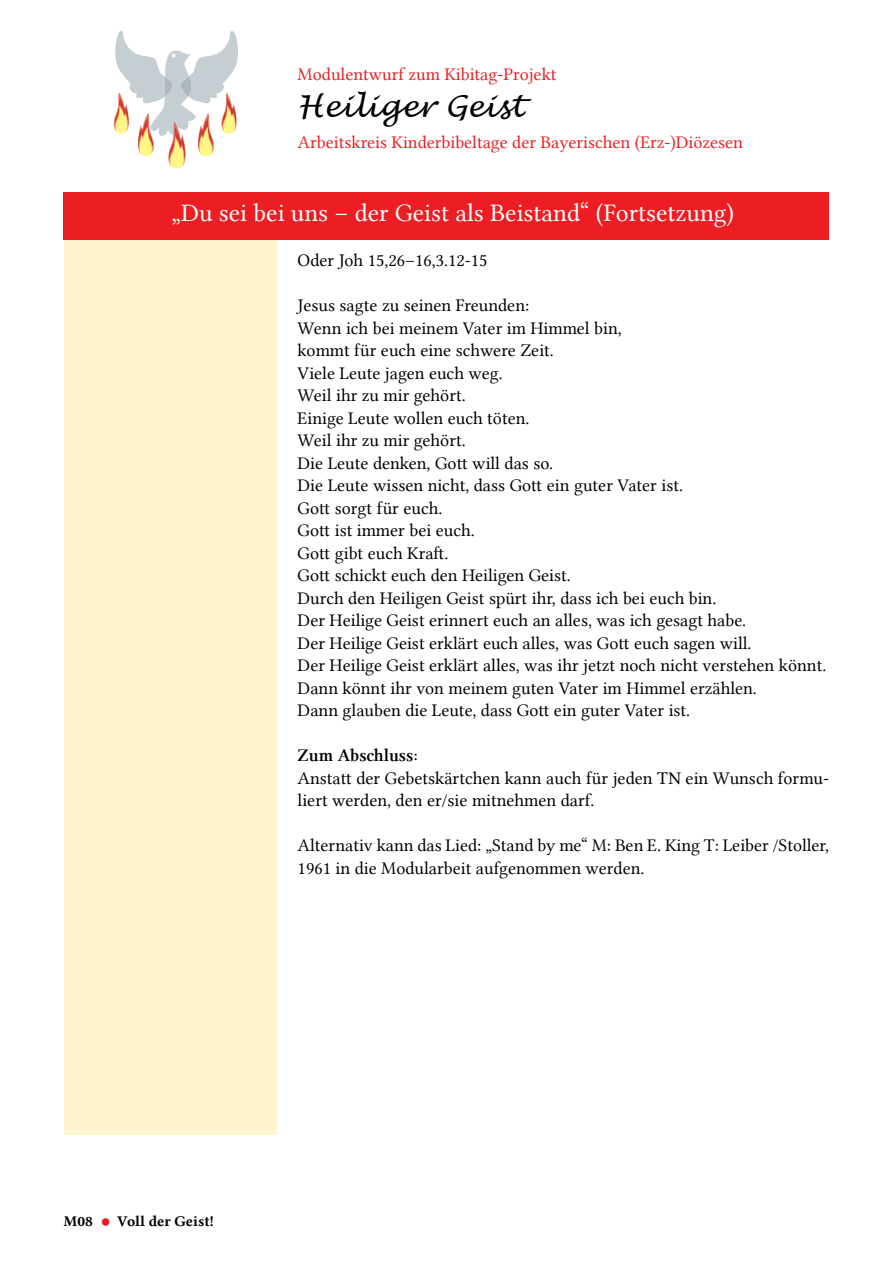
<style>
.page{position:relative;width:893px;height:1263px;background:#fff}
.page>*{position:absolute;margin:0;border:0;box-sizing:border-box;transform-origin:0 0}
.t1{font:italic 30px "Lucida Handwriting";color:#000}
.t2{font:25.5px "Lin Libertine";color:#fff}
.t3{font:18px/22.5px "Lin Libertine";color:#000}
.t4{font:18px "Lin Libertine";color:#ed1d24}
.t5{font:18px "Lin Libertine Z";color:#000}
.t6{font:15px "Lin Libertine B";color:#000}
.s1{font-size:30px;color:#ed1d24}
</style>
<div class="page">
<div style="left:64px;top:223px;width:212px;height:912px;background:#fff4cd"></div>
<div style="left:64px;top:192px;width:765px;height:47px;background:#ed1d24"></div>
<svg style="left:114px;top:31px;width:124px;height:137px"></svg>
<p class="t4" style="left:298px;top:64px;width:260px">Modulentwurf zum Kibitag-Projekt</p>
<h1 class="t1" style="left:298px;top:89px;width:227px">Heiliger Geist</h1>
<p class="t4" style="left:298px;top:132px;width:447px">Arbeitskreis Kinderbibeltage der Bayerischen (Erz-)Diözesen</p>
<h2 class="t2" style="left:172px;top:198px;width:564px">„Du sei bei uns – der Geist als Beistand“ (Fortsetzung)</h2>
<p class="t3" style="left:298px;top:249px;width:192px">Oder Joh 15,26–16,3.12-15</p>
<p class="t3" style="left:298px;top:294px;width:530px">Jesus sagte zu seinen Freunden:<br>Wenn ich bei meinem Vater im Himmel bin,<br>kommt für euch eine schwere Zeit.<br>Viele Leute jagen euch weg.<br>Weil ihr zu mir gehört.<br>Einige Leute wollen euch töten.<br>Weil ihr zu mir gehört.<br>Die Leute denken, Gott will das so.<br>Die Leute wissen nicht, dass Gott ein guter Vater ist.<br>Gott sorgt für euch.<br>Gott ist immer bei euch.<br>Gott gibt euch Kraft.<br>Gott schickt euch den Heiligen Geist.<br>Durch den Heiligen Geist spürt ihr, dass ich bei euch bin.<br>Der Heilige Geist erinnert euch an alles, was ich gesagt habe.<br>Der Heilige Geist erklärt euch alles, was Gott euch sagen will.<br>Der Heilige Geist erklärt alles, was ihr jetzt noch nicht verstehen könnt.<br>Dann könnt ihr von meinem guten Vater im Himmel erzählen.<br>Dann glauben die Leute, dass Gott ein guter Vater ist.</p>
<p class="t5" style="left:298px;top:745px;width:121px">Zum Abschluss:</p>
<p class="t3" style="left:298px;top:767px;width:533px">Anstatt der Gebetskärtchen kann auch für jeden TN ein Wunsch formu&shy;liert werden, den er/sie mitnehmen darf.</p>
<p class="t3" style="left:298px;top:834px;width:533px">Alternativ kann das Lied: „Stand by me“ M: Ben E. King T: Leiber /Stoller,<br>1961 in die Modularbeit aufgenommen werden.</p>
<p class="t6" style="left:64px;top:1211px;width:151px">M08 <span class="s1">•</span> Voll der Geist!</p>
</div>
